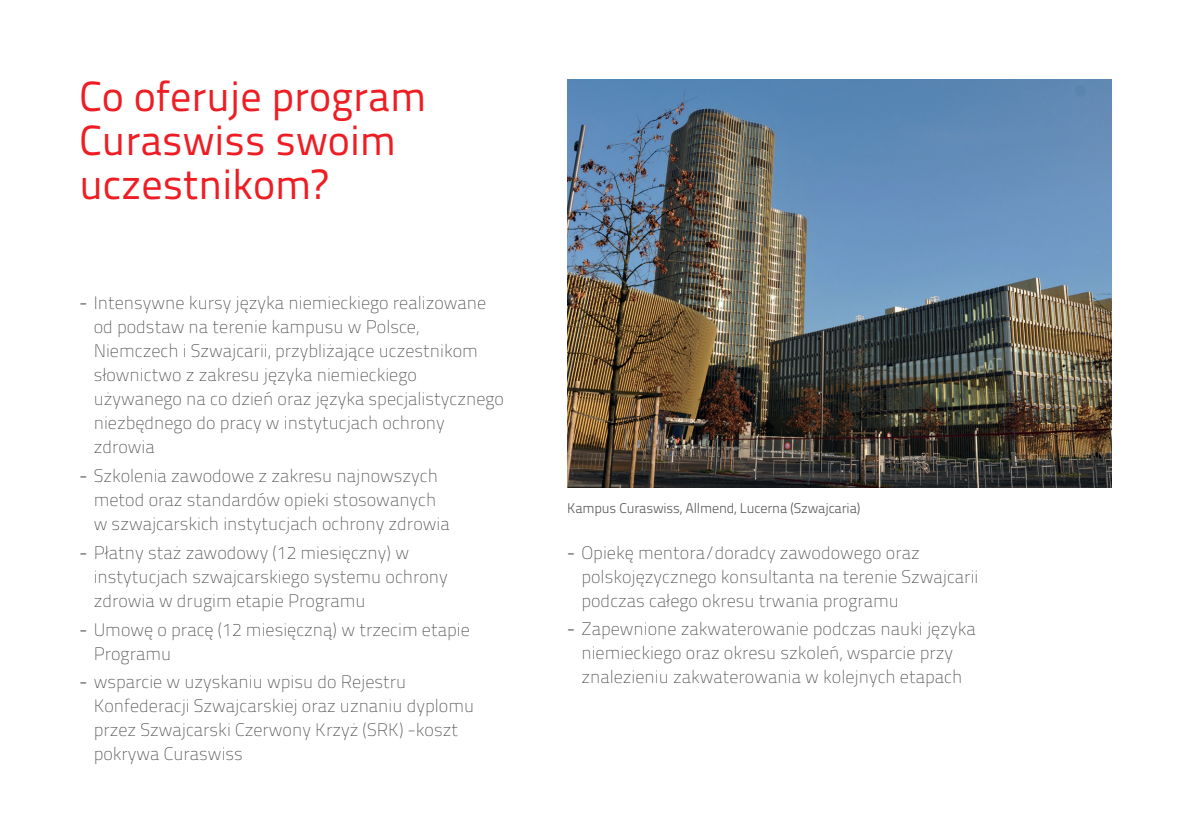
<style>
.page{position:relative;width:1191px;height:840px;background:#fff}
.page>*{position:absolute;margin:0;border:0;box-sizing:border-box;transform-origin:0 0}
.t1{font:42px/44px "Titillium Text 22 L";color:#ee1d23}
.t2{font:100 18px/24px "Titillium Text 22 L";color:#4b4c4d}
.t3{font:300 14px "Titillium Text 22 L";letter-spacing:-.01em;color:#57585a}
.s1{font-weight:300}
</style>
<div class="page">
<img style="left:567px;top:79px;width:544px;height:408px">
<h1 class="t1" style="left:79px;top:72px;width:348px">Co oferuje program<br>Curaswiss swoim uczestnikom?</h1>
<p class="t2" style="left:94px;top:289px;width:412px;text-indent:-14px"><span class="s1">-</span> Intensywne kursy języka niemieckiego realizowane od podstaw na terenie kampusu w Polsce, Niemczech i Szwajcarii, przybliżające uczestnikom słownictwo z zakresu języka niemieckiego używanego na co dzień oraz języka specjalistycznego niezbędnego do pracy w instytucjach ochrony zdrowia</p>
<p class="t2" style="left:94px;top:462px;width:357px;text-indent:-14px"><span class="s1">-</span> Szkolenia zawodowe z zakresu najnowszych metod oraz standardów opieki stosowanych w szwajcarskich instytucjach ochrony zdrowia</p>
<p class="t2" style="left:94px;top:539px;width:356px;text-indent:-14px"><span class="s1">-</span> Płatny staż zawodowy (12 miesięczny) w instytucjach szwajcarskiego systemu ochrony zdrowia w drugim etapie Programu</p>
<p class="t2" style="left:94px;top:616px;width:378px;text-indent:-14px"><span class="s1">-</span> Umowę o pracę (12 miesięczną) w trzecim etapie<br>Programu</p>
<p class="t2" style="left:94px;top:668px;width:382px;text-indent:-14px"><span class="s1">-</span> wsparcie w uzyskaniu wpisu do Rejestru Konfederacji Szwajcarskiej oraz uznaniu dyplomu przez Szwajcarski Czerwony Krzyż (SRK) -koszt pokrywa Curaswiss</p>
<p class="t3" style="left:567px;top:497px;width:295px">Kampus Curaswiss, Allmend, Lucerna (Szwajcaria)</p>
<p class="t2" style="left:581px;top:539px;width:398px;text-indent:-14px"><span class="s1">-</span> Opiekę mentora/doradcy zawodowego oraz polskojęzycznego konsultanta na terenie Szwajcarii podczas całego okresu trwania programu</p>
<p class="t2" style="left:567px;top:616px;width:410px;text-align:center"><span class="s1">-</span> Zapewnione zakwaterowanie podczas nauki języka niemieckiego oraz okresu szkoleń, wsparcie przy znalezieniu zakwaterowania w kolejnych etapach</p>
</div>
